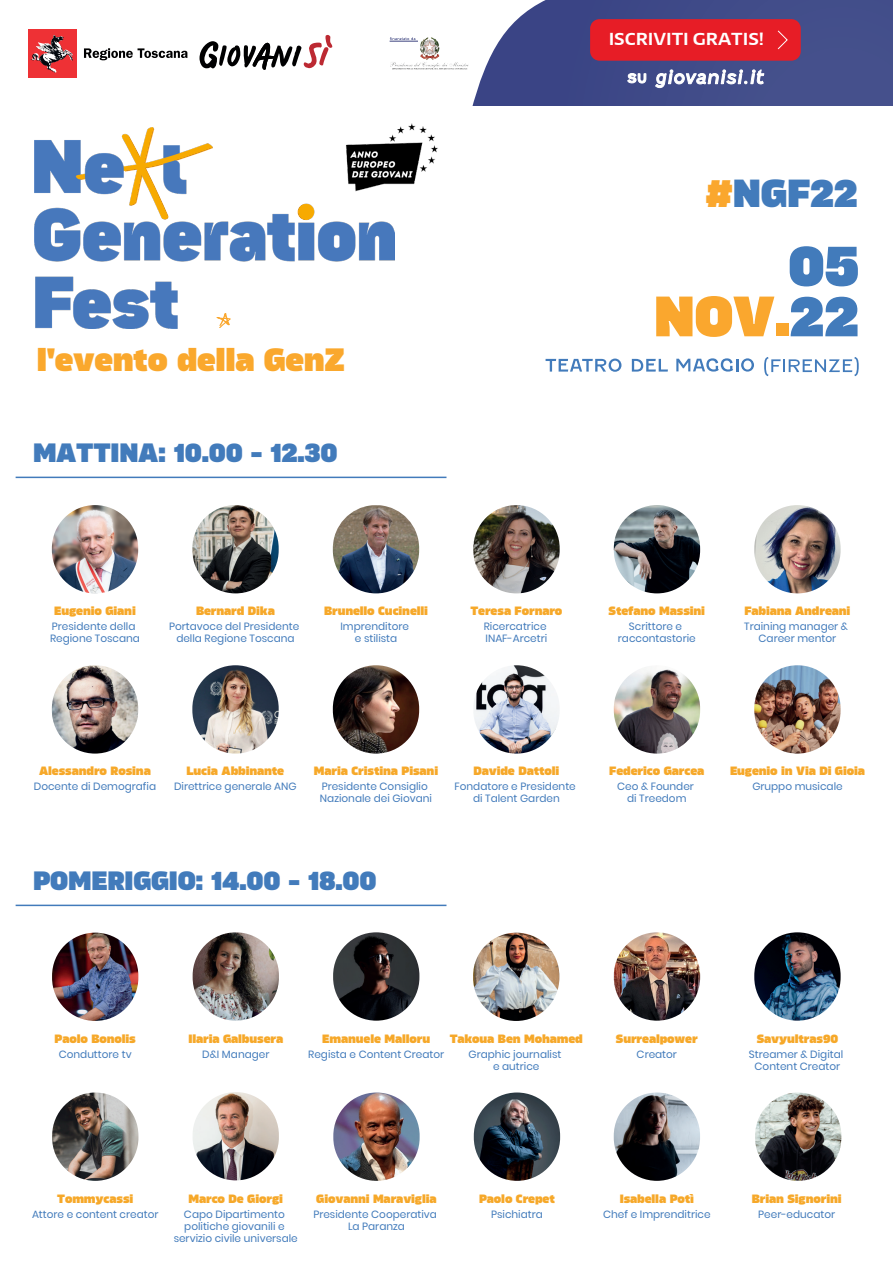
<style>
.page{position:relative;width:893px;height:1263px;background:#fff}
.page>*{position:absolute;margin:0;border:0;box-sizing:border-box;transform-origin:0 0}
.t1{font:900 56.7px/50.4px "Karibu";letter-spacing:-.01em;color:#427bbb;text-align:right}
.t2{font:900 39px "Karibu";letter-spacing:-.01em;color:#427bbb}
.t3{font:900 32.1px "Karibu";letter-spacing:-.01em;color:#faa82d}
.t4{font:900 26.4px "Karibu";letter-spacing:-.01em;color:#427bbb}
.t5{font:700 expanded 18px "News Sans";color:#fff}
.t6{font:900 12px "Karibu";letter-spacing:-.01em;color:#f6a829}
.t7{font:10.5px/12px "Poppins";color:#427bbb;text-align:center}
.s1{color:#faa72e}
</style>
<div class="page">
<svg style="left:546px;top:359px;width:75px;height:13px"></svg>
<svg style="left:632px;top:359px;width:36px;height:13px"></svg>
<svg style="left:676px;top:358px;width:78px;height:14px"></svg>
<svg style="left:764px;top:357px;width:95px;height:19px"></svg>
<img style="left:391px;top:38px;width:77px;height:32px">
<svg style="left:439px;top:68px;width:26px;height:1px"></svg>
<div style="left:28px;top:29px;width:49px;height:48px;background:#ee3135"></div>
<img style="left:31px;top:35px;width:42px;height:38px">
<svg style="left:84px;top:48px;width:104px;height:12px"></svg>
<svg style="left:199px;top:35px;width:133px;height:35px"></svg>
<svg style="left:472px;top:0;width:421px;height:105px;background:#6f4f7e"></svg>
<img style="left:35px;top:127px;width:360px;height:202px">
<img style="left:344px;top:123px;width:94px;height:70px">
<img style="left:52px;top:505px;width:86px;height:88px">
<img style="left:192px;top:505px;width:87px;height:88px">
<img style="left:333px;top:505px;width:86px;height:88px">
<img style="left:473px;top:505px;width:87px;height:88px">
<img style="left:614px;top:505px;width:86px;height:88px">
<img style="left:754px;top:505px;width:87px;height:88px">
<img style="left:52px;top:665px;width:86px;height:88px">
<img style="left:192px;top:665px;width:87px;height:88px">
<img style="left:333px;top:665px;width:86px;height:88px">
<img style="left:474px;top:665px;width:85px;height:88px">
<img style="left:614px;top:669px;width:86px;height:84px">
<img style="left:754px;top:665px;width:87px;height:88px">
<hr style="left:16px;top:477px;width:430px;height:1px;background:#427bbb">
<hr style="left:16px;top:905px;width:430px;height:1px;background:#427bbb">
<img style="left:193px;top:1092px;width:86px;height:88px">
<img style="left:193px;top:932px;width:86px;height:89px">
<img style="left:333px;top:932px;width:86px;height:89px">
<img style="left:755px;top:1092px;width:86px;height:89px">
<img style="left:614px;top:932px;width:86px;height:89px">
<img style="left:754px;top:932px;width:87px;height:89px">
<img style="left:52px;top:1092px;width:86px;height:89px">
<img style="left:333px;top:1092px;width:87px;height:89px">
<img style="left:52px;top:933px;width:86px;height:88px">
<img style="left:474px;top:1092px;width:86px;height:89px">
<img style="left:614px;top:1092px;width:86px;height:89px">
<img style="left:473px;top:933px;width:86px;height:88px">
<h3 class="t3" style="left:37px;top:344px;width:309px">l'evento della GenZ</h3>
<h3 class="t4" style="left:33px;top:439px;width:306px">MATTINA: 10.00 - 12.30</h3>
<h3 class="t5" style="left:609px;top:30px;width:157px">ISCRIVITI GRATIS!</h3>
<h2 class="t2" style="left:705px;top:174px;width:154px"><span class="s1">#</span>NGF22</h2>
<h1 class="t1" style="left:654px;top:241px;width:207px">05<br><span class="s1">NOV.</span>22</h1>
<p class="t6" style="left:54px;top:605px;width:83px">Eugenio Giani</p>
<p class="t7" style="left:50px;top:621px;width:91px;text-align:left">Presidente della<br>Regione Toscana</p>
<p class="t6" style="left:196px;top:605px;width:80px">Bernard Dika</p>
<p class="t7" style="left:169px;top:621px;width:132px">Portavoce del Presidente della Regione Toscana</p>
<p class="t6" style="left:324px;top:605px;width:106px">Brunello Cucinelli</p>
<p class="t7" style="left:340px;top:621px;width:70px">Imprenditore e stilista</p>
<p class="t6" style="left:470px;top:605px;width:93px">Teresa Fornaro</p>
<p class="t7" style="left:484px;top:621px;width:65px;text-align:left">Ricercatrice<br>INAF-Arcetri</p>
<p class="t6" style="left:609px;top:605px;width:98px">Stefano Massini</p>
<p class="t7" style="left:618px;top:621px;width:79px">Scrittore e raccontastorie</p>
<p class="t6" style="left:744px;top:605px;width:108px">Fabiana Andreani</p>
<p class="t7" style="left:744px;top:621px;width:105px">Training manager &amp;<br>Career mentor</p>
<p class="t6" style="left:39px;top:765px;width:113px">Alessandro Rosina</p>
<p class="t7" style="left:34px;top:781px;width:124px">Docente di Demografia</p>
<p class="t6" style="left:186px;top:765px;width:99px">Lucia Abbinante</p>
<p class="t7" style="left:174px;top:781px;width:124px">Direttrice generale ANG</p>
<p class="t6" style="left:314px;top:765px;width:126px">Maria Cristina Pisani</p>
<p class="t7" style="left:320px;top:781px;width:114px;text-align:left">Presidente Consiglio<br>Nazionale dei Giovani</p>
<p class="t6" style="left:473px;top:765px;width:87px">Davide Dattoli</p>
<p class="t7" style="left:454px;top:781px;width:123px">Fondatore e Presidente di Talent Garden</p>
<p class="t6" style="left:609px;top:765px;width:97px">Federico Garcea</p>
<p class="t7" style="left:617px;top:781px;width:78px">Ceo &amp; Founder di Treedom</p>
<p class="t6" style="left:730px;top:765px;width:136px">Eugenio in Via Di Gioia</p>
<p class="t7" style="left:752px;top:781px;width:92px">Gruppo musicale</p>
<h3 class="t4" style="left:33px;top:867px;width:345px">POMERIGGIO: 14.00 - 18.00</h3>
<p class="t6" style="left:54px;top:1033px;width:83px">Paolo Bonolis</p>
<p class="t7" style="left:59px;top:1048px;width:74px">Conduttore tv</p>
<p class="t6" style="left:188px;top:1033px;width:96px">Ilaria Galbusera</p>
<p class="t7" style="left:202px;top:1048px;width:69px">D&amp;I Manager</p>
<p class="t6" style="left:322px;top:1033px;width:109px">Emanuele Malloru</p>
<p class="t7" style="left:308px;top:1048px;width:138px">Regista e Content Creator</p>
<p class="t6" style="left:450px;top:1033px;width:135px">Takoua Ben Mohamed</p>
<p class="t7" style="left:469px;top:1048px;width:94px">Graphic journalist e autrice</p>
<p class="t6" style="left:616px;top:1033px;width:83px">Surrealpower</p>
<p class="t7" style="left:637px;top:1048px;width:42px">Creator</p>
<p class="t6" style="left:757px;top:1033px;width:83px">Savyultras90</p>
<p class="t7" style="left:749px;top:1048px;width:96px">Streamer &amp; Digital<br>Content Creator</p>
<p class="t6" style="left:57px;top:1192px;width:78px">Tommycassi</p>
<p class="t7" style="left:32px;top:1208px;width:128px">Attore e content creator</p>
<p class="t6" style="left:188px;top:1192px;width:96px">Marco De Giorgi</p>
<p class="t7" style="left:174px;top:1208px;width:126px">Capo Dipartimento politiche giovanili e servizio civile universale</p>
<p class="t6" style="left:316px;top:1192px;width:122px">Giovanni Maraviglia</p>
<p class="t7" style="left:313px;top:1208px;width:125px">Presidente Cooperativa<br>La Paranza</p>
<p class="t6" style="left:479px;top:1192px;width:77px">Paolo Crepet</p>
<p class="t7" style="left:491px;top:1208px;width:53px">Psichiatra</p>
<p class="t6" style="left:620px;top:1192px;width:76px">Isabella Potì</p>
<p class="t7" style="left:603px;top:1208px;width:109px">Chef e Imprenditrice</p>
<p class="t6" style="left:752px;top:1193px;width:91px">Brian Signorini</p>
<p class="t7" style="left:758px;top:1208px;width:78px">Peer-educator</p>
</div>
